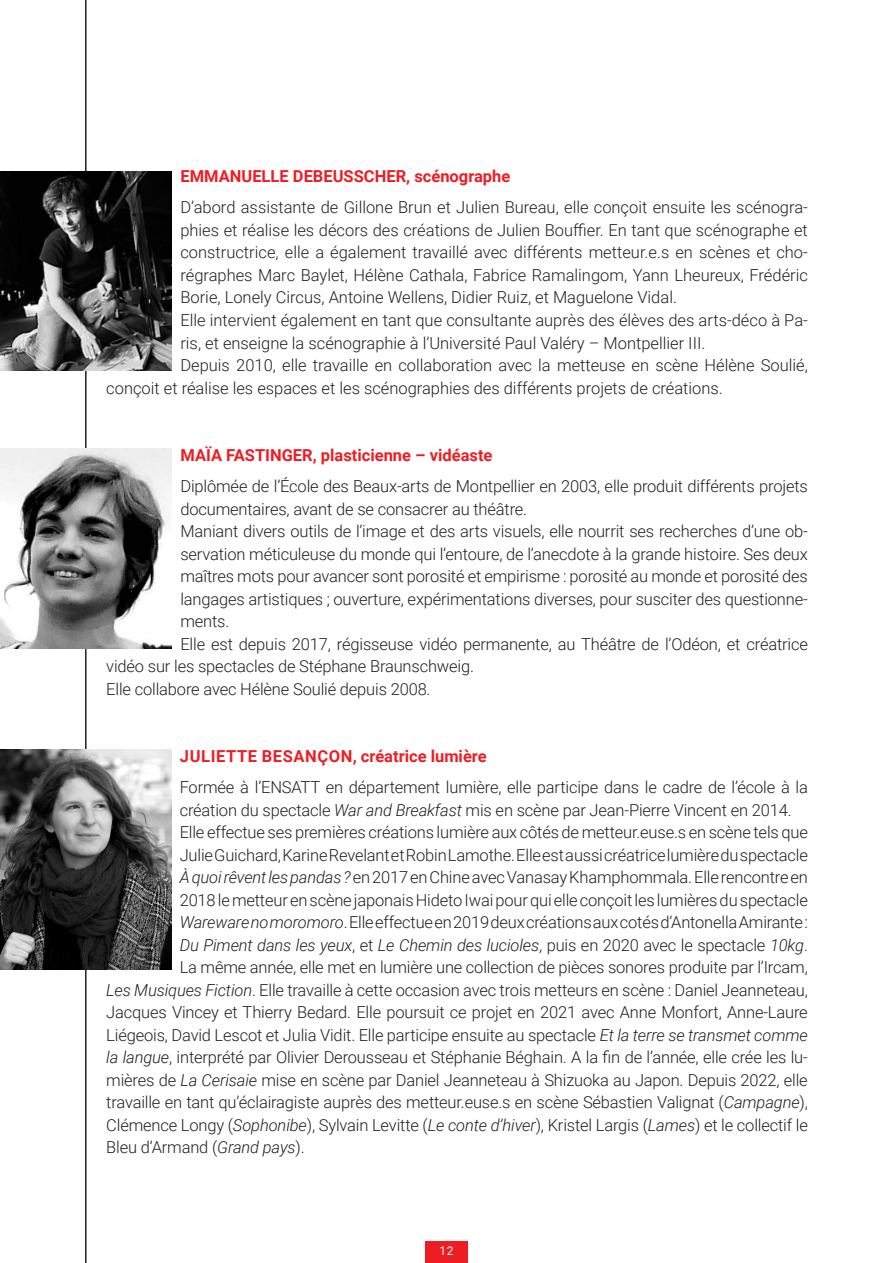
<style>
.page{position:relative;width:893px;height:1263px;background:#fff}
.page>*{position:absolute;margin:0;border:0;box-sizing:border-box;transform-origin:0 0}
.Style_de_paragraphe{font:300 16.5px/22.5px "Roboto";letter-spacing:-.01em;color:#231f20}
.Style_de_paragraphe-2{font:italic 300 16.5px "Roboto";letter-spacing:-.01em;color:#231f20}
.Style_de_paragraphe-3{font:700 16.5px "Roboto";color:#ee1d23}
.Style_de_paragraphe-4{font:700 16.5px "Roboto";letter-spacing:.02em;color:#ee1d23}
.t1{font:12px "Roboto";color:#fff}
.s1{font-style:italic}
.s2{font-style:normal}
</style>
<div class="page">
<hr style="left:85px;top:0;width:2px;height:1263px;background:#231f20">
<div style="left:425px;top:1242px;width:43px;height:21px;background:#ee1d23"></div>
<img style="left:0;top:171px;width:172px;height:200px">
<img style="left:0;top:448px;width:172px;height:201px">
<img style="left:0;top:749px;width:171px;height:220px">
<p class="Style_de_paragraphe-3" style="left:180px;top:165px;width:331px">EMMANUELLE DEBEUSSCHER, scénographe</p>
<p class="Style_de_paragraphe" style="left:180px;top:196px;width:629px;text-align:justify">D’abord assistante de Gillone Brun et Julien Bureau, elle conçoit ensuite les scénogra&shy;phies et réalise les décors des créations de Julien Bouffier. En tant que scénographe et constructrice, elle a également travaillé avec différents metteur.e.s en scènes et cho&shy;régraphes Marc Baylet, Hélène Cathala, Fabrice Ramalingom, Yann Lheureux, Frédéric Borie, Lonely Circus, Antoine Wellens, Didier Ruiz, et Maguelone Vidal.</p>
<p class="Style_de_paragraphe" style="left:180px;top:308px;width:629px">Elle intervient également en tant que consultante auprès des élèves des arts-déco à Pa&shy;ris, et enseigne la scénographie à l’Université Paul Valéry – Montpellier III.</p>
<p class="Style_de_paragraphe" style="left:106px;top:353px;width:703px;text-indent:74px">Depuis 2010, elle travaille en collaboration avec la metteuse en scène Hélène Soulié, conçoit et réalise les espaces et les scénographies des différents projets de créations.</p>
<p class="Style_de_paragraphe-3" style="left:180px;top:444px;width:314px">MAÏA FASTINGER, plasticienne – vidéaste</p>
<p class="Style_de_paragraphe" style="left:180px;top:474px;width:629px">Diplômée de l’École des Beaux-arts de Montpellier en 2003, elle produit différents projets documentaires, avant de se consacrer au théâtre.</p>
<p class="Style_de_paragraphe" style="left:180px;top:519px;width:629px;text-align:justify">Maniant divers outils de l’image et des arts visuels, elle nourrit ses recherches d’une ob&shy;servation méticuleuse du monde qui l’entoure, de l’anecdote à la grande histoire. Ses deux maîtres mots pour avancer sont porosité et empirisme : porosité au monde et porosité des langages artistiques ; ouverture, expérimentations diverses, pour susciter des questionne&shy;ments.</p>
<p class="Style_de_paragraphe" style="left:106px;top:632px;width:703px;text-indent:74px">Elle est depuis 2017, régisseuse vidéo permanente, au Théâtre de l’Odéon, et créatrice vidéo sur les spectacles de Stéphane Braunschweig.</p>
<p class="Style_de_paragraphe" style="left:106px;top:677px;width:326px">Elle collabore avec Hélène Soulié depuis 2008.</p>
<p class="Style_de_paragraphe-4" style="left:180px;top:745px;width:308px">JULIETTE BESANÇON, créatrice lumière</p>
<p class="Style_de_paragraphe" style="left:180px;top:775px;width:630px">Formée à l’ENSATT en département lumière, elle participe dans le cadre de l’école à la création du spectacle <span class="s1">War and Breakfast</span> mis en scène par Jean-Pierre Vincent en 2014.</p>
<p class="Style_de_paragraphe" style="left:180px;top:820px;width:630px">Elle effectue ses premières créations lumière aux côtés de metteur.euse.s en scène tels que</p>
<p class="Style_de_paragraphe" style="left:180px;top:843px;width:630px">Julie Guichard, Karine Revelant et Robin Lamothe. Elle est aussi créatrice lumière du spectacle</p>
<p class="Style_de_paragraphe" style="left:180px;top:865px;width:630px"><span class="s1">À quoi rêvent les pandas ?</span> en 2017 en Chine avec Vanasay Khamphommala. Elle rencontre en</p>
<p class="Style_de_paragraphe" style="left:180px;top:888px;width:630px">2018 le metteur en scène japonais Hideto Iwai pour qui elle conçoit les lumières du spectacle</p>
<p class="Style_de_paragraphe" style="left:180px;top:910px;width:630px"><span class="s1">Wareware no moromoro</span>. Elle effectue en 2019 deux créations aux cotés d’Antonella Amirante :</p>
<p class="Style_de_paragraphe-2" style="left:180px;top:933px;width:630px">Du Piment dans les yeux<span class="s2">, et</span> Le Chemin des lucioles<span class="s2">, puis en 2020 avec le spectacle</span> 10kg<span class="s2">.</span></p>
<p class="Style_de_paragraphe" style="left:180px;top:955px;width:630px">La même année, elle met en lumière une collection de pièces sonores produite par l’Ircam,</p>
<p class="Style_de_paragraphe" style="left:106px;top:978px;width:703px"><span class="s1">Les Musiques Fiction</span>. Elle travaille à cette occasion avec trois metteurs en scène : Daniel Jeanneteau,</p>
<p class="Style_de_paragraphe" style="left:106px;top:1000px;width:703px">Jacques Vincey et Thierry Bedard. Elle poursuit ce projet en 2021 avec Anne Monfort, Anne-Laure</p>
<p class="Style_de_paragraphe" style="left:106px;top:1023px;width:703px">Liégeois, David Lescot et Julia Vidit. Elle participe ensuite au spectacle <span class="s1">Et la terre se transmet comme</span></p>
<p class="Style_de_paragraphe" style="left:106px;top:1045px;width:703px"><span class="s1">la langue</span>, interprété par Olivier Derousseau et Stéphanie Béghain. A la fin de l’année, elle crée les lu-</p>
<p class="Style_de_paragraphe" style="left:106px;top:1068px;width:703px">mières de <span class="s1">La Cerisaie</span> mise en scène par Daniel Jeanneteau à Shizuoka au Japon. Depuis 2022, elle</p>
<p class="Style_de_paragraphe" style="left:106px;top:1090px;width:703px">travaille en tant qu’éclairagiste auprès des metteur.euse.s en scène Sébastien Valignat (<span class="s1">Campagne</span>),</p>
<p class="Style_de_paragraphe" style="left:106px;top:1113px;width:703px">Clémence Longy (<span class="s1">Sophonibe</span>), Sylvain Levitte (<span class="s1">Le conte d’hiver</span>), Kristel Largis (<span class="s1">Lames</span>) et le collectif le</p>
<p class="Style_de_paragraphe" style="left:106px;top:1135px;width:200px">Bleu d’Armand (<span class="s1">Grand pays</span>).</p>
<p class="t1" style="left:440px;top:1242px;width:15px">12</p>
</div>
